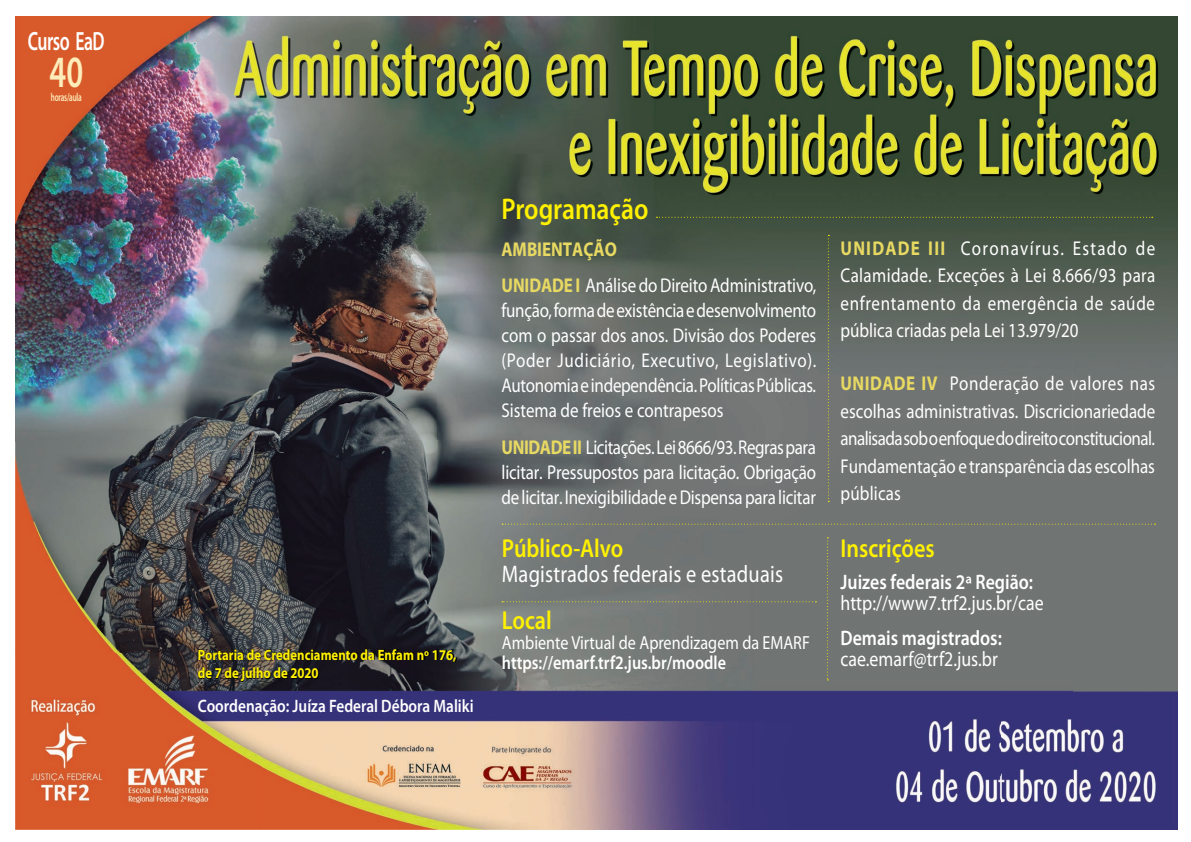
<style>
.page{position:relative;width:1191px;height:842px;background:#fff}
.page>*{position:absolute;margin:0;border:0;box-sizing:border-box;transform-origin:0 0}
.t1{font:600 44.9px "Myriad Pro";color:#feedbb;scale:.7 1}
.t2{font:600 30px "Myriad Pro";color:#fff101;scale:.85 1}
.t3{font:600 26.5px "Myriad Pro";letter-spacing:-.03em;color:#fff;scale:.67 1}
.t4{font:600 26px "Myriad Pro";color:#fff101;scale:.85 1}
.t5{font:24px "Myriad Pro";letter-spacing:.01em;color:#fff;scale:.85 1}
.t6{font:21px "Myriad Pro";color:#fff;scale:.85 1}
.t7{font:600 21px "Myriad Pro";color:#fff;scale:.85 1}
.t8{font:20px/27.5px "Myriad Pro";letter-spacing:-.005em;color:#fff;text-align:justify;scale:.85 1}
.t9{font:19px "Myriad Pro";color:#fff;scale:.85 1}
.t10{font:600 19px "Myriad Pro";color:#fff;scale:.85 1}
.t11{font:600 18px "Myriad Pro";color:#fff;scale:.85 1}
.t12{font:700 15px/18px "Myriad Pro";color:#fff101;scale:.85 1}
.t13{font:600 11.5px "Myriad Pro";letter-spacing:-.03em;color:#feedbb;scale:.62 1}
.s1{font-weight:700;color:#e7d962}
</style>
<div class="page">
<img style="left:15px;top:16px;width:1057px;height:425px">
<img style="left:1072px;top:16px;width:105px;height:814px">
<img style="left:15px;top:441px;width:211px;height:212px">
<img style="left:226px;top:441px;width:212px;height:208px">
<img style="left:438px;top:441px;width:634px;height:212px">
<img style="left:15px;top:653px;width:1057px;height:177px">
<svg style="left:656px;top:217px;width:496px;height:1px"></svg>
<svg style="left:502px;top:524px;width:653px;height:1px"></svg>
<svg style="left:828px;top:235px;width:1px;height:267px"></svg>
<svg style="left:502px;top:601px;width:314px;height:1px"></svg>
<svg style="left:827px;top:537px;width:1px;height:143px"></svg>
<img style="left:199px;top:649px;width:258px;height:33px">
<h3 class="t3" style="left:28px;top:24px;width:116px">Curso EaD</h3>
<h1 class="t1" style="left:49px;top:43px;width:50px">40</h1>
<p class="t13" style="left:51px;top:90px;width:51px">horas/aula</p>
<p class="t12" style="left:198px;top:645px;width:306px">Portaria de Credenciamento da Enfam nº 176, de 7 de julho de 2020</p>
<p class="t11" style="left:198px;top:694px;width:326px">Coordenação: Juíza Federal Débora Maliki</p>
<h2 class="t2" style="left:501px;top:190px;width:174px">Programação</h2>
<p class="t8" style="left:501px;top:231px;width:372px;line-height:36.3px"><span class="s1">AMBIENTAÇÃO<br>UNIDADE I</span> Análise do Direito Administrativo,</p>
<p class="t8" style="left:501px;top:298px;width:372px;line-height:25px">função, forma de existência e desenvolvimento com o passar dos anos. Divisão dos Poderes (Poder Judiciário, Executivo, Legislativo).<br>Autonomia e independência. Políticas Públicas.<br>Sistema de freios e contrapesos</p>
<p class="t8" style="left:501px;top:434px;width:372px;line-height:25px"><span class="s1">UNIDADE II</span> Licitações. Lei 8666/93. Regras para licitar. Pressupostos para licitação. Obrigação de licitar. Inexigibilidade e Dispensa para licitar</p>
<h3 class="t4" style="left:502px;top:531px;width:144px">Público-Alvo</h3>
<p class="t5" style="left:502px;top:559px;width:332px">Magistrados federais e estaduais</p>
<h3 class="t4" style="left:502px;top:603px;width:60px">Local</h3>
<p class="t9" style="left:502px;top:631px;width:364px">Ambiente Virtual de Aprendizagem da EMARF</p>
<p class="t10" style="left:502px;top:650px;width:265px">https://emarf.trf2.jus.br/moodle</p>
<p class="t8" style="left:840px;top:234px;width:372px"><span class="s1">UNIDADE III</span> Coronavírus. Estado de Calamidade. Exceções à Lei 8.666/93 para enfrentamento da emergência de saúde pública criadas pela Lei 13.979/20</p>
<p class="t8" style="left:840px;top:370px;width:372px"><span class="s1">UNIDADE IV</span> Ponderação de valores nas escolhas administrativas. Discricionariedade analisada sob o enfoque do direito constitucional.<br>Fundamentação e transparência das escolhas públicas</p>
<h3 class="t4" style="left:840px;top:532px;width:112px">Inscrições</h3>
<p class="t7" style="left:840px;top:569px;width:228px">Juizes federais 2ª Região:</p>
<p class="t6" style="left:840px;top:590px;width:241px">http://www7.trf2.jus.br/cae</p>
<p class="t7" style="left:840px;top:625px;width:191px">Demais magistrados:</p>
<p class="t6" style="left:840px;top:646px;width:187px">cae.emarf@trf2.jus.br</p>
</div>
